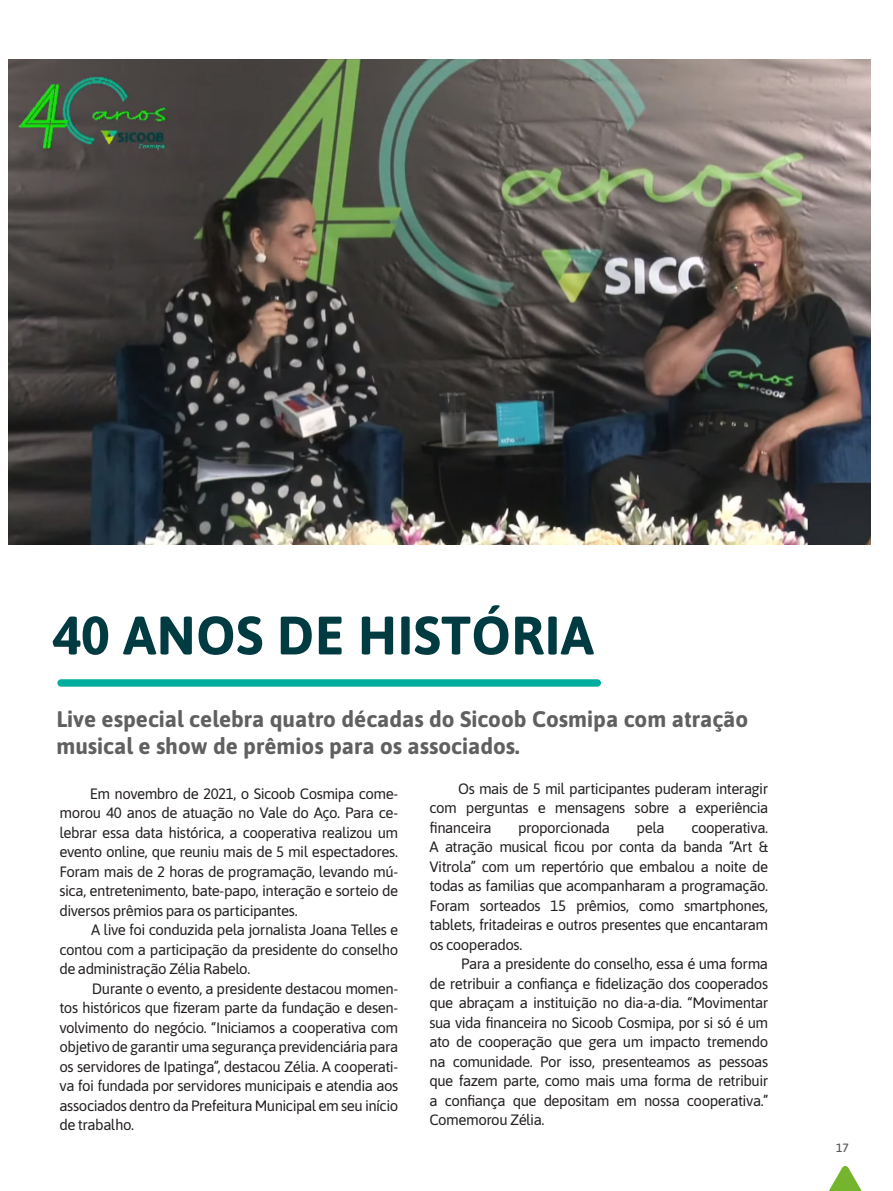
<style>
.page{position:relative;width:893px;height:1191px;background:#fff}
.page>*{position:absolute;margin:0;border:0;box-sizing:border-box;transform-origin:0 0}
.t1{font:700 54px "Asap";letter-spacing:.01em;color:#003b42}
.t2{font:700 22.5px "Asap";color:#606060}
.t3{font:15px/19.5px "Asap";letter-spacing:-.035em;color:#231f20;text-align:justify}
.t4{font:500 12px "Asap";color:#57585a}
</style>
<div class="page">
<svg style="left:829px;top:1166px;width:33px;height:25px"></svg>
<img style="left:9px;top:60px;width:861px;height:484px">
<div style="left:57px;top:679px;width:544px;height:7px;background:#00ad9e;border-radius:4px"></div>
<p class="t1" style="left:52px;top:597px;width:543px">40 ANOS DE HISTÓRIA</p>
<p class="t2" style="left:56px;top:703px;width:693px">Live especial celebra quatro décadas do Sicoob Cosmipa com atração</p>
<p class="t2" style="left:56px;top:730px;width:465px">musical e show de prêmios para os associados.</p>
<p class="t3" style="left:60px;top:783px;width:340px;text-indent:30px">Em novembro de 2021, o Sicoob Cosmipa come&shy;morou 40 anos de atuação no Vale do Aço. Para ce&shy;lebrar essa data histórica, a cooperativa realizou um evento online, que reuniu mais de 5 mil espectadores.<br>Foram mais de 2 horas de programação, levando mú&shy;sica, entretenimento, bate-papo, interação e sorteio de diversos prêmios para os participantes.</p>
<p class="t3" style="left:60px;top:919px;width:340px;text-indent:32px">A live foi conduzida pela jornalista Joana Telles e contou com a participação da presidente do conselho de administração Zélia Rabelo.</p>
<p class="t3" style="left:60px;top:978px;width:340px;text-indent:32px">Durante o evento, a presidente destacou momen&shy;tos históricos que fizeram parte da fundação e desen&shy;volvimento do negócio. “Iniciamos a cooperativa com objetivo de garantir uma segurança previdenciária para os servidores de Ipatinga”, destacou Zélia. A cooperati&shy;va foi fundada por servidores municipais e atendia aos associados dentro da Prefeitura Municipal em seu início de trabalho.</p>
<p class="t3" style="left:429px;top:778px;width:340px;text-indent:29px">Os mais de 5 mil participantes puderam interagir com perguntas e mensagens sobre a experiência financeira</p>
<p class="t3" style="left:518px;top:817px;width:93px">proporcionada</p>
<p class="t3" style="left:637px;top:817px;width:30px">pela</p>
<p class="t3" style="left:429px;top:817px;width:340px;text-indent:262px">cooperativa.<br>A atração musical ficou por conta da banda “Art &amp; Vitrola” com um repertório que embalou a noite de todas as familias que acompanharam a programação.<br>Foram sorteados 15 prêmios, como smartphones, tablets, fritadeiras e outros presentes que encantaram os cooperados.</p>
<p class="t3" style="left:429px;top:953px;width:340px;text-indent:32px">Para a presidente do conselho, essa é uma forma de retribuir a confiança e fidelização dos cooperados que abraçam a instituição no dia-a-dia. “Movimentar sua vida financeira no Sicoob Cosmipa, por si só é um ato de cooperação que gera um impacto tremendo na comunidade. Por isso, presenteamos as pessoas que fazem parte, como mais uma forma de retribuir a confiança que depositam em nossa cooperativa.” Comemorou Zélia.</p>
<p class="t4" style="left:836px;top:1139px;width:14px">17</p>
</div>
